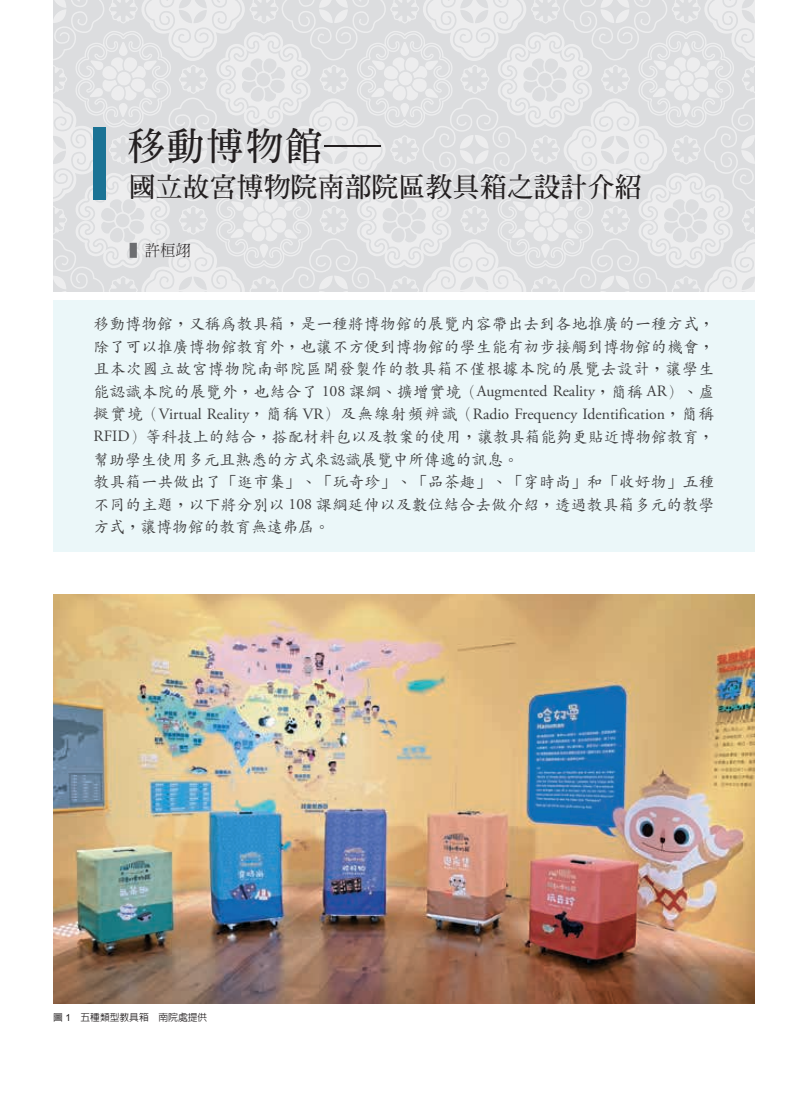
<style>
.page{position:relative;width:808px;height:1106px;background:#fff}
.page>*{position:absolute;margin:0;border:0;box-sizing:border-box;transform-origin:0 0}
.t1{font:700 37.5px "AR Ming B5";letter-spacing:.05em;color:#231f20}
.t2{font:700 27px "AR Ming B5";color:#231f20}
.t3{font:500 15.75px/22.5px "AR Kai B5";letter-spacing:.01em;color:#3e3e3f;text-align:justify}
.t4{font:15.75px "Adobe Garamond Pro";color:#3e3e3f}
.t5{font:300 15px "AR Ming B5";color:#231f20}
.t6{font:500 9.75px "AR Hei B5";color:#231f20}
.s1{color:#6c6d70}
.s2{font-family:"Adobe Garamond Pro";font-weight:400}
.s3{font-family:"AR Kai B5";font-weight:500}
.s4{font-family:"Arial";font-weight:400}
</style>
<div class="page">
<svg style="left:53px;top:0;width:702px;height:291px;background:#e2e2e4"></svg>
<div style="left:53px;top:300px;width:702px;height:251px;background:#ebf7f9"></div>
<div style="left:94px;top:128px;width:12px;height:72px;background:#1b7395"></div>
<img style="left:53px;top:594px;width:702px;height:409px">
<h1 class="t1" style="left:128px;top:127px;width:255px">移動博物館─</h1>
<h2 class="t2" style="left:129px;top:173px;width:514px">國立故宮博物院南部院區教具箱之設計介紹</h2>
<p class="t5" style="left:130px;top:242px;width:63px"><span class="s1">▌</span>許桓翊</p>
<p class="t3" style="left:94px;top:313px;width:622px">移動博物館，又稱為教具箱，是一種將博物館的展覽內容帶出去到各地推廣的一種方式，除了可以推廣博物館教育外，也讓不方便到博物館的學生能有初步接觸到博物館的機會，且本次國立故宮博物院南部院區開發製作的教具箱不僅根據本院的展覽去設計，讓學生能認識本院的展覽外，也結合了 <span class="s2">108</span> 課綱、擴增實境（<span class="s2">Augmented Reality</span>，簡稱 <span class="s2">AR</span>）、虛</p>
<p class="t4" style="left:94px;top:404px;width:622px"><span class="s3">擬實境（</span>Virtual Reality<span class="s3">，簡稱</span> VR<span class="s3">）及無線射頻辨識（</span>Radio Frequency Identification<span class="s3">，簡稱</span></p>
<p class="t3" style="left:94px;top:426px;width:622px;text-align:left"><span class="s2">RFID</span>）等科技上的結合，搭配材料包以及教案的使用，讓教具箱能夠更貼近博物館教育，幫助學生使用多元且熟悉的方式來認識展覽中所傳遞的訊息。<br>教具箱一共做出了「逛市集」、「玩奇珍」、「品茶趣」、「穿時尚」和「收好物」五種不同的主題，以下將分別以 <span class="s2">108</span> 課綱延伸以及數位結合去做介紹，透過教具箱多元的教學方式，讓博物館的教育無遠弗屆。</p>
<p class="t6" style="left:53px;top:1012px;width:156px">圖 <span class="s4">1</span>　五種類型教具箱　南院處提供</p>
</div>
